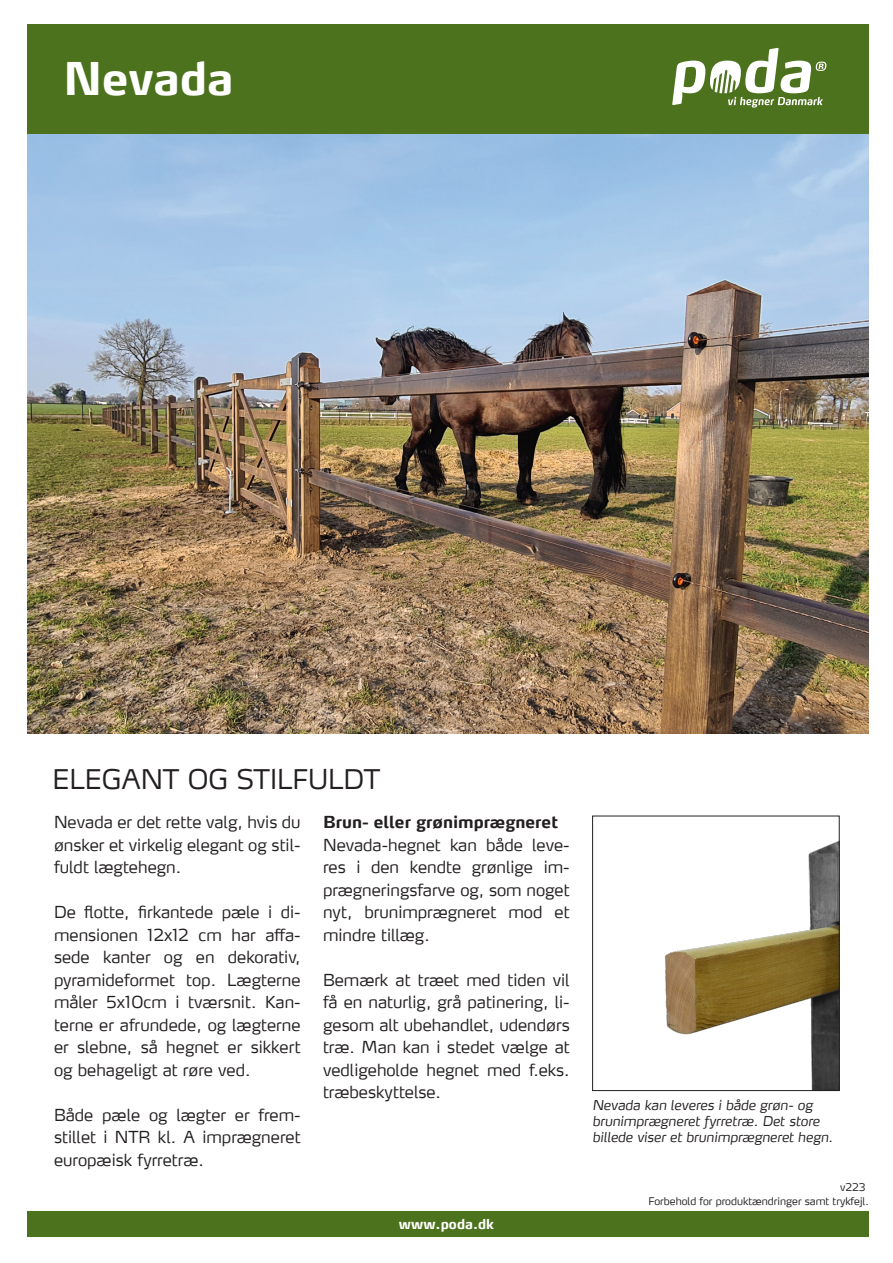
<style>
.page{position:relative;width:893px;height:1263px;background:#fff}
.page>*{position:absolute;margin:0;border:0;box-sizing:border-box;transform-origin:0 0}
.t1{font:700 45px "Max LF";color:#fff}
.t2{font:300 27px "Max LF";color:#231f20}
.Brødtekst{font:300 16.5px/22.5px "Max LF";color:#231f20;text-align:justify}
.Indhold{font:300 16.5px/22.5px "Max LF";color:#231f20;text-align:justify}
.Indhold-2{font:700 16.5px "Max LF";color:#231f20}
.t3{font:italic 300 13.5px/16.2px "Max LF";color:#231f20}
.t4{font:700 13.5px "Max";letter-spacing:.005em;color:#fff}
.t5{font:300 10.5px "Max";color:#231f20}
.t6{font:300 10.5px "Max LF";color:#231f20}
</style>
<div class="page">
<div style="left:27px;top:24px;width:842px;height:110px;background:#4c721d"></div>
<svg style="left:672px;top:48px;width:154px;height:60px"></svg>
<div style="left:27px;top:1211px;width:842px;height:26px;background:#4c721d"></div>
<img style="left:27px;top:134px;width:842px;height:599px">
<img style="left:665px;top:841px;width:172px;height:248px">
<div style="left:592px;top:816px;width:247px;height:275px;border:1px solid #231f20"></div>
<p class="t1" style="left:63px;top:50px;width:172px">Nevada</p>
<p class="t2" style="left:52px;top:762px;width:329px">ELEGANT OG STILFULDT</p>
<p class="Brødtekst" style="left:54px;top:810px;width:248px">Nevada er det rette valg, hvis du ønsker et virkelig elegant og stil&shy;fuldt lægtehegn.</p>
<p class="Brødtekst" style="left:54px;top:900px;width:248px">De flotte, firkantede pæle i di&shy;mensionen 12x12 cm har affa&shy;sede kanter og en dekorativ, pyramideformet top. Lægterne måler 5x10cm i tværsnit. Kan&shy;terne er afrundede, og lægterne er slebne, så hegnet er sikkert og behageligt at røre ved.</p>
<p class="Brødtekst" style="left:54px;top:1103px;width:248px">Både pæle og lægter er frem&shy;stillet i NTR kl. A imprægneret europæisk fyrretræ.</p>
<p class="Indhold-2" style="left:323px;top:812px;width:237px">Brun- eller grønimprægneret</p>
<p class="Indhold" style="left:323px;top:833px;width:248px">Nevada-hegnet kan både leve&shy;res i den kendte grønlige im&shy;prægneringsfarve og, som noget nyt, brunimprægneret mod et mindre tillæg.</p>
<p class="Indhold" style="left:323px;top:968px;width:248px">Bemærk at træet med tiden vil få en naturlig, grå patinering, li&shy;gesom alt ubehandlet, udendørs træ. Man kan i stedet vælge at vedligeholde hegnet med f.eks. træbeskyttelse.</p>
<p class="t4" style="left:399px;top:1215px;width:97px">www.poda.dk</p>
<p class="t3" style="left:592px;top:1096px;width:242px">Nevada kan leveres i både grøn- og brunimprægneret fyrretræ. Det store billede viser et brunimprægneret hegn.</p>
<p class="t6" style="left:840px;top:1181px;width:27px">v223</p>
<p class="t5" style="left:648px;top:1194px;width:222px">Forbehold for produktændringer samt trykfejl.</p>
</div>
